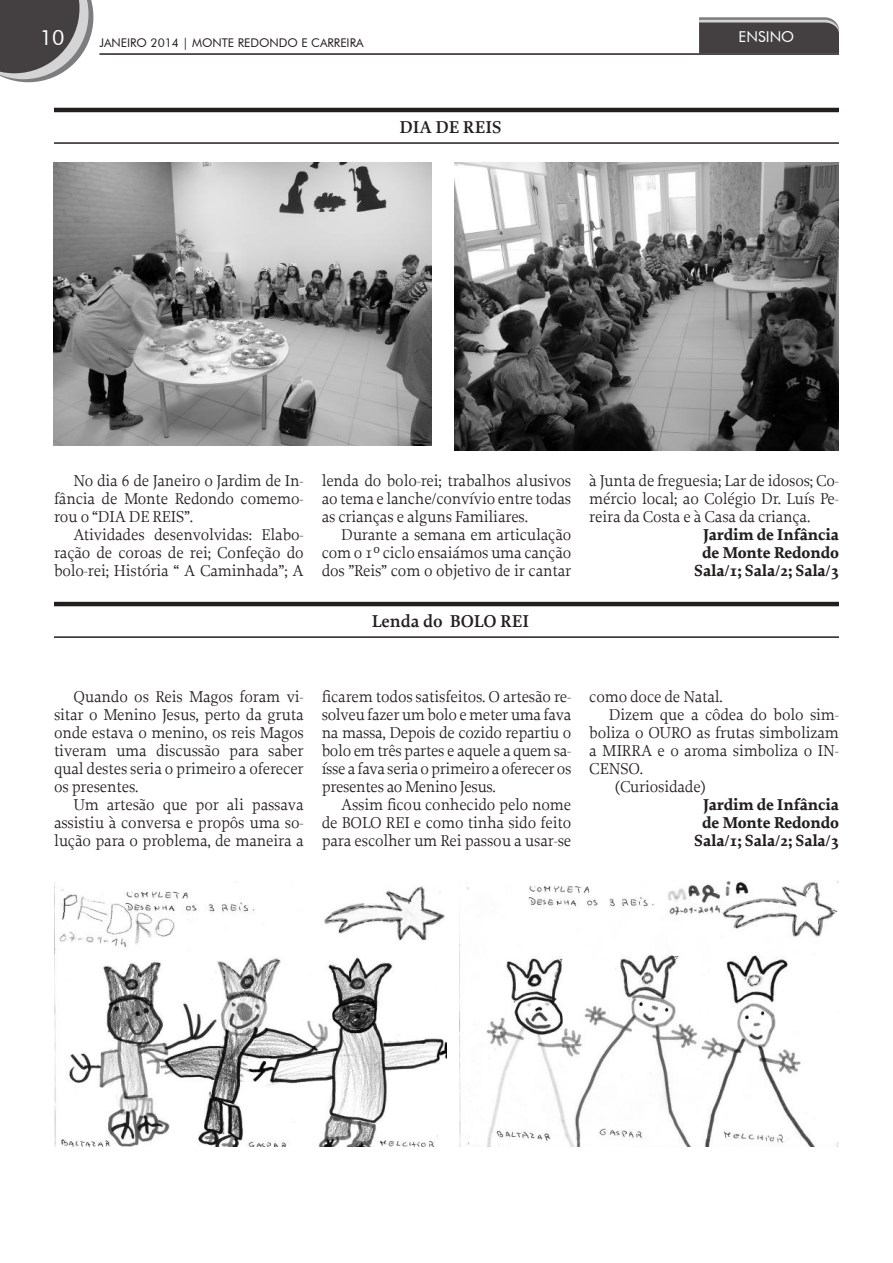
<style>
.page{position:relative;width:893px;height:1263px;background:#fff}
.page>*{position:absolute;margin:0;border:0;box-sizing:border-box;transform-origin:0 0}
.t1{font:21px "Futura BT";color:#fff}
.t2{font:600 18px "Proforma";color:#241f1f}
.t3{font:16.5px/18px "Proforma";letter-spacing:-.01em;color:#241f1f;text-align:justify}
.t4{font:700 16.5px/18px "Proforma";letter-spacing:-.01em;color:#241f1f;text-align:center}
.t5{font:15px "Futura BT";color:#fff}
.t6{font:12px "Futura BT";color:#241f1f}
</style>
<div class="page">
<svg style="left:0;top:0;width:93px;height:82px;background:#757273"></svg>
<svg style="left:699px;top:17px;width:140px;height:36px;background:#555253"></svg>
<hr style="left:99px;top:53px;width:740px;height:2px;background:#241f1f">
<hr style="left:54px;top:108px;width:785px;height:4px;background:#241f1f">
<hr style="left:54px;top:602px;width:785px;height:4px;background:#241f1f">
<hr style="left:54px;top:142px;width:785px;height:2px;background:#241f1f">
<hr style="left:54px;top:636px;width:785px;height:2px;background:#241f1f">
<img style="left:455px;top:162px;width:384px;height:288px">
<img style="left:53px;top:162px;width:378px;height:283px">
<img style="left:54px;top:882px;width:392px;height:264px">
<img style="left:459px;top:881px;width:380px;height:265px">
<p class="t1" style="left:40px;top:25px;width:26px">10</p>
<p class="t6" style="left:99px;top:35px;width:266px">JANEIRO 2014 | MONTE REDONDO E CARREIRA</p>
<p class="t2" style="left:399px;top:116px;width:103px">DIA DE REIS</p>
<p class="t5" style="left:739px;top:27px;width:57px">ENSINO</p>
<p class="t3" style="left:54px;top:471px;width:251px;text-indent:20px">No dia 6 de Janeiro o Jardim de In&shy;fância de Monte Redondo comemo&shy;rou o “DIA DE REIS”.</p>
<p class="t3" style="left:54px;top:525px;width:251px;text-indent:20px">Atividades desenvolvidas: Elabo&shy;ração de coroas de rei; Confeção do bolo-rei; História “ A Caminhada”; A</p>
<p class="t3" style="left:322px;top:471px;width:251px">lenda do bolo-rei; trabalhos alusivos ao tema e lanche/convívio entre todas as crianças e alguns Familiares.</p>
<p class="t3" style="left:322px;top:525px;width:251px;text-indent:20px">Durante a semana em articulação com o 1º ciclo ensaiámos uma canção dos ”Reis” com o objetivo de ir cantar</p>
<p class="t2" style="left:372px;top:610px;width:159px">Lenda do BOLO REI</p>
<p class="t3" style="left:589px;top:471px;width:251px">à Junta de freguesia; Lar de idosos; Co&shy;mércio local; ao Colégio Dr. Luís Pe&shy;reira da Costa e à Casa da criança.</p>
<p class="t4" style="left:694px;top:526px;width:146px">Jardim de Infância de Monte Redondo<br>Sala/1; Sala/2; Sala/3</p>
<p class="t3" style="left:54px;top:687px;width:251px;text-indent:20px">Quando os Reis Magos foram vi&shy;sitar o Menino Jesus, perto da gruta onde estava o menino, os reis Magos tiveram uma discussão para saber qual destes seria o primeiro a oferecer os presentes.</p>
<p class="t3" style="left:54px;top:795px;width:251px;text-indent:20px">Um artesão que por ali passava assistiu à conversa e propôs uma so&shy;lução para o problema, de maneira a</p>
<p class="t3" style="left:322px;top:687px;width:251px">ficarem todos satisfeitos. O artesão re&shy;solveu fazer um bolo e meter uma fava na massa, Depois de cozido repartiu o bolo em três partes e aquele a quem sa&shy;ísse a fava seria o primeiro a oferecer os presentes ao Menino Jesus.</p>
<p class="t3" style="left:322px;top:795px;width:251px;text-indent:20px">Assim ficou conhecido pelo nome de BOLO REI e como tinha sido feito para escolher um Rei passou a usar-se</p>
<p class="t3" style="left:589px;top:687px;width:135px">como doce de Natal.</p>
<p class="t3" style="left:609px;top:705px;width:232px">Dizem que a côdea do bolo sim-</p>
<p class="t3" style="left:589px;top:723px;width:251px">boliza o OURO as frutas simbolizam</p>
<p class="t3" style="left:589px;top:741px;width:251px">a MIRRA e o aroma simboliza o IN-</p>
<p class="t3" style="left:589px;top:759px;width:55px">CENSO.</p>
<p class="t3" style="left:615px;top:777px;width:92px">(Curiosidade)</p>
<p class="t4" style="left:694px;top:796px;width:146px">Jardim de Infância de Monte Redondo<br>Sala/1; Sala/2; Sala/3</p>
</div>
